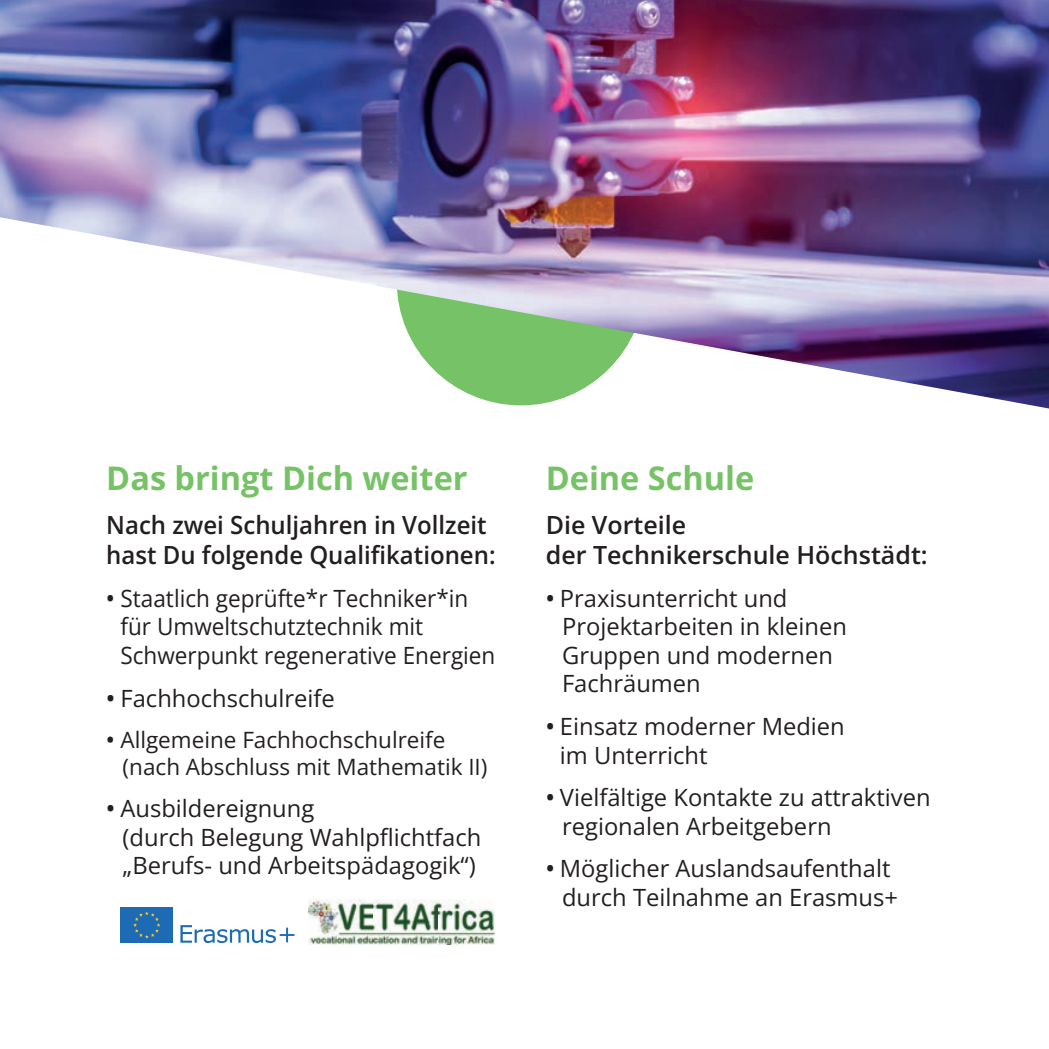
<style>
.page{position:relative;width:1049px;height:1049px;background:#fff}
.page>*{position:absolute;margin:0;border:0;box-sizing:border-box;transform-origin:0 0}
.t1{font:700 32.5px "Open Sans";color:#76c266}
.t2{font:600 25px/30px "Open Sans";color:#231f20;scale:.96 1}
.t3{font:600 25px/30px "Open Sans";color:#231f20}
.t4{font:23.75px/28.5px "Open Sans";color:#231f20}
.t5{font:23.75px/28.5px "Open Sans";color:#231f20;scale:.95 1}
.t6{font:22.5px/27px "Open Sans";color:#231f20}
.s1{font-weight:600}
</style>
<div class="page">
<img style="left:0;top:0;width:1049px;height:408px">
<svg style="left:180px;top:925px;width:114px;height:18px"></svg>
<div style="left:121px;top:907px;width:52px;height:36px;background:#1d6bb5"></div>
<svg style="left:133px;top:911px;width:27px;height:27px"></svg>
<img style="left:308px;top:900px;width:187px;height:44px">
<h1 class="t1" style="left:106px;top:465px;width:363px">Das bringt Dich weiter</h1>
<p class="t2" style="left:106px;top:513px;width:407px">Nach zwei Schuljahren in Vollzeit hast Du folgende Qualifikationen:</p>
<p class="t5" style="left:120px;top:586px;width:396px;text-indent:-14px"><span class="s1">ï</span> Staatlich geprüfte*r Techniker*in für Umweltschutztechnik mit<br>Schwerpunkt regenerative Energien</p>
<p class="t4" style="left:106px;top:686px;width:230px"><span class="s1">ï</span> Fachhochschulreife</p>
<p class="t6" style="left:123px;top:728px;width:366px;text-indent:-16px"><span class="s1">ï</span> Allgemeine Fachhochschulreife (nach Abschluss mit Mathematik II)</p>
<p class="t4" style="left:123px;top:797px;width:360px;text-indent:-16px"><span class="s1">ï</span> Ausbildereignung<br>(durch Belegung Wahlpflichtfach „Berufs- und Arbeitspädagogik“)</p>
<h1 class="t1" style="left:546px;top:465px;width:210px">Deine Schule</h1>
<p class="t3" style="left:546px;top:513px;width:383px">Die Vorteile<br>der Technikerschule Höchstädt:</p>
<p class="t4" style="left:562px;top:586px;width:286px;text-indent:-16px"><span class="s1">ï</span> Praxisunterricht und<br>Projektarbeiten in kleinen<br>Gruppen und modernen<br>Fachräumen</p>
<p class="t4" style="left:560px;top:714px;width:286px;text-indent:-14px"><span class="s1">ï</span> Einsatz moderner Medien im Unterricht</p>
<p class="t4" style="left:562px;top:786px;width:370px;text-indent:-16px"><span class="s1">ï</span> Vielfältige Kontakte zu attraktiven regionalen Arbeitgebern</p>
<p class="t4" style="left:562px;top:857px;width:337px;text-indent:-16px"><span class="s1">ï</span> Möglicher Auslandsaufenthalt durch Teilnahme an Erasmus+</p>
</div>
